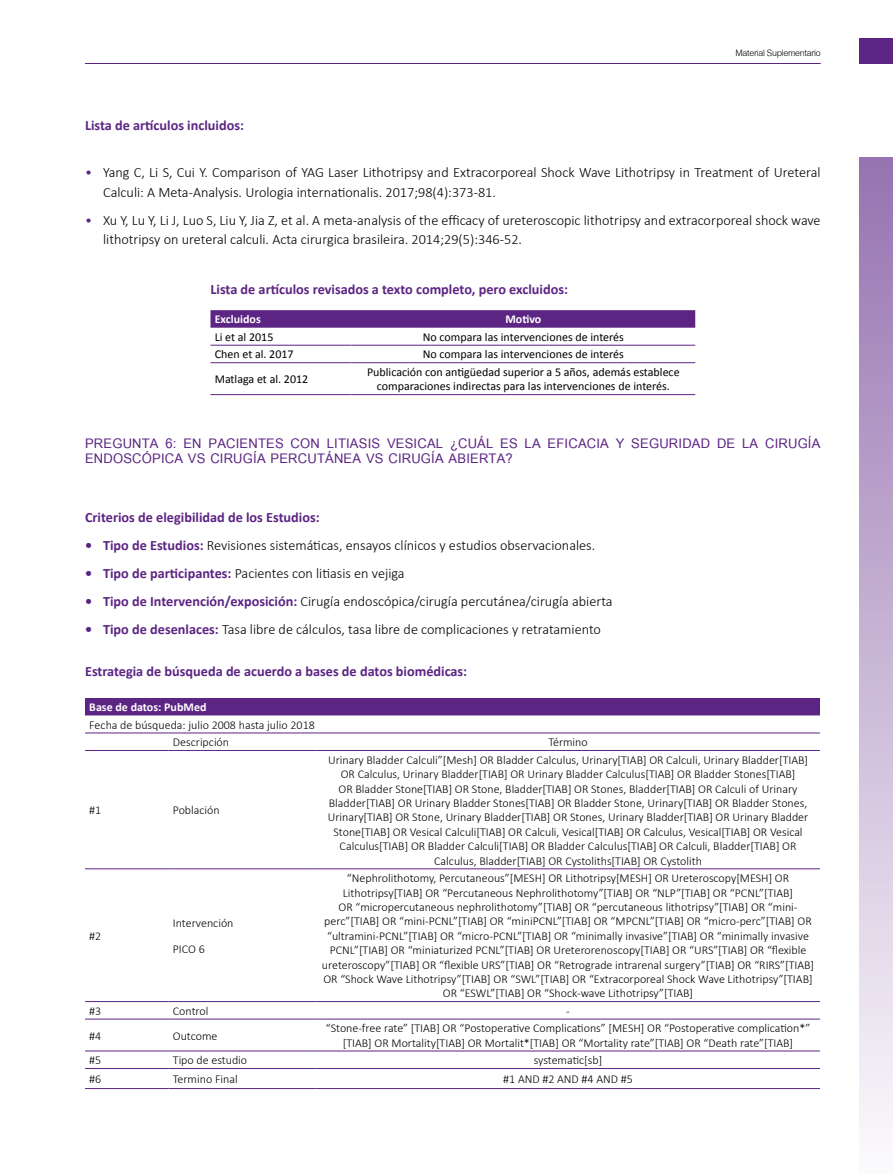
<style>
.page{position:relative;width:893px;height:1174px;background:#fff}
.page>*{position:absolute;margin:0;border:0;box-sizing:border-box;transform-origin:0 0}
.t1{font:700 20.25px/15px "Cordia UPC";letter-spacing:.01em;color:#5c2483}
.t2{font:300 14.25px/19.5px "Calibri";color:#000}
.t3{font:700 14.25px "Calibri";color:#5c2483}
.t4{font:13.5px "Cordia UPC";letter-spacing:-.02em;color:#000}
.t5{font:300 12px/14.4px "Calibri";color:#000;text-align:center}
.t6{font:12px/14.4px "Calibri";color:#000;text-align:center}
.t7{font:700 12px "Calibri";color:#fff}
.s1{color:#5c2483}
.s2{font-weight:700;color:#5c2483}
</style>
<div class="page">
<div style="left:859px;top:157px;width:34px;height:1017px;background:linear-gradient(to bottom,#9673b0,#fcfbfc)"></div>
<div style="left:859px;top:38px;width:34px;height:26px;background:#5c2483"></div>
<hr style="left:85px;top:63px;width:736px;height:1px;background:#5c2483">
<svg style="left:210px;top:310px;width:485px;height:18px;background:#602986"></svg>
<hr style="left:210px;top:345px;width:141px;height:1px;background:#5c2483">
<hr style="left:351px;top:345px;width:344px;height:1px;background:#5c2483">
<hr style="left:210px;top:362px;width:141px;height:1px;background:#5c2483">
<hr style="left:351px;top:362px;width:344px;height:1px;background:#5c2483">
<hr style="left:210px;top:394px;width:141px;height:1px;background:#5c2483">
<hr style="left:351px;top:394px;width:344px;height:1px;background:#5c2483">
<div style="left:85px;top:698px;width:735px;height:17px;background:#5c2483"></div>
<svg style="left:85px;top:715px;width:735px;height:337px"></svg>
<hr style="left:85px;top:732px;width:84px;height:1px;background:#5c2483">
<hr style="left:169px;top:732px;width:147px;height:1px;background:#5c2483">
<hr style="left:316px;top:732px;width:504px;height:1px;background:#5c2483">
<hr style="left:85px;top:750px;width:84px;height:1px;background:#5c2483">
<hr style="left:169px;top:750px;width:147px;height:1px;background:#5c2483">
<hr style="left:316px;top:750px;width:504px;height:1px;background:#5c2483">
<hr style="left:85px;top:868px;width:84px;height:1px;background:#5c2483">
<hr style="left:169px;top:868px;width:147px;height:1px;background:#5c2483">
<hr style="left:316px;top:868px;width:504px;height:1px;background:#5c2483">
<hr style="left:85px;top:1001px;width:84px;height:1px;background:#5c2483">
<hr style="left:169px;top:1001px;width:147px;height:1px;background:#5c2483">
<hr style="left:316px;top:1001px;width:504px;height:1px;background:#5c2483">
<hr style="left:85px;top:1018px;width:84px;height:1px;background:#5c2483">
<hr style="left:169px;top:1018px;width:147px;height:1px;background:#5c2483">
<hr style="left:316px;top:1018px;width:504px;height:1px;background:#5c2483">
<hr style="left:85px;top:1050px;width:84px;height:1px;background:#5c2483">
<hr style="left:169px;top:1050px;width:147px;height:1px;background:#5c2483">
<hr style="left:316px;top:1050px;width:504px;height:1px;background:#5c2483">
<hr style="left:85px;top:1068px;width:84px;height:1px;background:#5c2483">
<hr style="left:169px;top:1068px;width:147px;height:1px;background:#5c2483">
<hr style="left:316px;top:1068px;width:504px;height:1px;background:#5c2483">
<hr style="left:85px;top:1088px;width:84px;height:1px;background:#5c2483">
<hr style="left:169px;top:1088px;width:147px;height:1px;background:#5c2483">
<hr style="left:316px;top:1088px;width:504px;height:1px;background:#5c2483">
<p class="t4" style="left:735px;top:44px;width:87px">Material Suplementario</p>
<p class="t3" style="left:85px;top:116px;width:160px">Lista de artículos incluidos:</p>
<p class="t2" style="left:103px;top:163px;width:719px;text-indent:-18px"><span class="s1">•</span> Yang C, Li S, Cui Y. Comparison of YAG Laser Lithotripsy and Extracorporeal Shock Wave Lithotripsy in Treatment of Ureteral<br>Calculi: A Meta-Analysis. Urologia internationalis. 2017;98(4):373-81.</p>
<p class="t2" style="left:103px;top:210px;width:719px;text-indent:-18px"><span class="s1">•</span> Xu Y, Lu Y, Li J, Luo S, Liu Y, Jia Z, et al. A meta-analysis of the efficacy of ureteroscopic lithotripsy and extracorporeal shock wave lithotripsy on ureteral calculi. Acta cirurgica brasileira. 2014;29(5):346-52.</p>
<p class="t3" style="left:210px;top:280px;width:359px">Lista de artículos revisados a texto completo, pero excluidos:</p>
<p class="t7" style="left:215px;top:312px;width:48px">Excluidos</p>
<p class="t7" style="left:505px;top:312px;width:37px">Motivo</p>
<p class="t6" style="left:215px;top:329px;width:60px">Li et al 2015</p>
<p class="t6" style="left:423px;top:329px;width:203px">No compara las intervenciones de interés</p>
<p class="t6" style="left:215px;top:347px;width:80px">Chen et al. 2017</p>
<p class="t6" style="left:423px;top:347px;width:203px">No compara las intervenciones de interés</p>
<p class="t6" style="left:215px;top:371px;width:95px">Matlaga et al. 2012</p>
<p class="t6" style="left:367px;top:364px;width:314px">Publicación con antigüedad superior a 5 años, además establece comparaciones indirectas para las intervenciones de interés.</p>
<h1 class="t1" style="left:85px;top:436px;width:737px">PREGUNTA 6: EN PACIENTES CON LITIASIS VESICAL ¿CUÁL ES LA EFICACIA Y SEGURIDAD DE LA CIRUGÍA<br>ENDOSCÓPICA VS CIRUGÍA PERCUTÁNEA VS CIRUGÍA ABIERTA?</h1>
<p class="t3" style="left:85px;top:508px;width:236px">Criterios de elegibilidad de los Estudios:</p>
<p class="t2" style="left:85px;top:535px;width:512px"><span class="s2">• Tipo de Estudios:</span> Revisiones sistemáticas, ensayos clínicos y estudios observacionales.</p>
<p class="t2" style="left:85px;top:563px;width:321px"><span class="s2">• Tipo de participantes:</span> Pacientes con litiasis en vejiga</p>
<p class="t2" style="left:85px;top:591px;width:529px"><span class="s2">• Tipo de Intervención/exposición:</span> Cirugía endoscópica/cirugía percutánea/cirugía abierta</p>
<p class="t2" style="left:85px;top:619px;width:517px"><span class="s2">• Tipo de desenlaces:</span> Tasa libre de cálculos, tasa libre de complicaciones y retratamiento</p>
<p class="t3" style="left:85px;top:662px;width:384px">Estrategia de búsqueda de acuerdo a bases de datos biomédicas:</p>
<p class="t7" style="left:89px;top:699px;width:119px">Base de datos: PubMed</p>
<p class="t5" style="left:89px;top:716px;width:227px;line-height:17.5px">Fecha de búsqueda: julio 2008 hasta julio 2018<br>Descripción</p>
<p class="t5" style="left:548px;top:735px;width:41px">Término</p>
<p class="t5" style="left:89px;top:803px;width:14px">#1</p>
<p class="t5" style="left:173px;top:803px;width:48px">Población</p>
<p class="t5" style="left:89px;top:928px;width:14px">#2</p>
<p class="t5" style="left:173px;top:915px;width:62px">Intervención</p>
<p class="t5" style="left:173px;top:941px;width:33px">PICO 6</p>
<p class="t5" style="left:328px;top:752px;width:482px">Urinary Bladder Calculi”[Mesh] OR Bladder Calculus, Urinary[TIAB] OR Calculi, Urinary Bladder[TIAB] OR Calculus, Urinary Bladder[TIAB] OR Urinary Bladder Calculus[TIAB] OR Bladder Stones[TIAB]<br>OR Bladder Stone[TIAB] OR Stone, Bladder[TIAB] OR Stones, Bladder[TIAB] OR Calculi of Urinary Bladder[TIAB] OR Urinary Bladder Stones[TIAB] OR Bladder Stone, Urinary[TIAB] OR Bladder Stones, Urinary[TIAB] OR Stone, Urinary Bladder[TIAB] OR Stones, Urinary Bladder[TIAB] OR Urinary Bladder Stone[TIAB] OR Vesical Calculi[TIAB] OR Calculi, Vesical[TIAB] OR Calculus, Vesical[TIAB] OR Vesical Calculus[TIAB] OR Bladder Calculi[TIAB] OR Bladder Calculus[TIAB] OR Calculi, Bladder[TIAB] OR Calculus, Bladder[TIAB] OR Cystoliths[TIAB] OR Cystolith</p>
<p class="t5" style="left:322px;top:870px;width:494px">“Nephrolithotomy, Percutaneous”[MESH] OR Lithotripsy[MESH] OR Ureteroscopy[MESH] OR Lithotripsy[TIAB] OR “Percutaneous Nephrolithotomy”[TIAB] OR “NLP”[TIAB] OR “PCNL”[TIAB]<br>OR “micropercutaneous nephrolithotomy”[TIAB] OR “percutaneous lithotripsy”[TIAB] OR “mini&shy;perc”[TIAB] OR “mini-PCNL”[TIAB] OR “miniPCNL”[TIAB] OR “MPCNL”[TIAB] OR “micro-perc”[TIAB] OR “ultramini-PCNL”[TIAB] OR “micro-PCNL”[TIAB] OR “minimally invasive”[TIAB] OR “minimally invasive PCNL”[TIAB] OR “miniaturized PCNL”[TIAB] OR Ureterorenoscopy[TIAB] OR “URS”[TIAB] OR “flexible ureteroscopy”[TIAB] OR “flexible URS”[TIAB] OR “Retrograde intrarenal surgery”[TIAB] OR “RIRS”[TIAB] OR “Shock Wave Lithotripsy”[TIAB] OR “SWL”[TIAB] OR “Extracorporeal Shock Wave Lithotripsy”[TIAB] OR “ESWL”[TIAB] OR “Shock-wave Lithotripsy”[TIAB]</p>
<p class="t5" style="left:89px;top:1003px;width:14px">#3</p>
<p class="t5" style="left:173px;top:1003px;width:37px">Control</p>
<p class="t5" style="left:566px;top:1003px;width:5px">-</p>
<p class="t5" style="left:89px;top:1028px;width:14px">#4</p>
<p class="t5" style="left:173px;top:1028px;width:46px">Outcome</p>
<p class="t5" style="left:326px;top:1021px;width:486px">“Stone-free rate” [TIAB] OR “Postoperative Complications” [MESH] OR “Postoperative complication*” [TIAB] OR Mortality[TIAB] OR Mortalit*[TIAB] OR “Mortality rate”[TIAB] OR “Death rate”[TIAB]</p>
<p class="t5" style="left:89px;top:1053px;width:14px">#5</p>
<p class="t5" style="left:173px;top:1053px;width:76px">Tipo de estudio</p>
<p class="t5" style="left:534px;top:1053px;width:70px">systematic[sb]</p>
<p class="t5" style="left:89px;top:1071px;width:14px">#6</p>
<p class="t5" style="left:173px;top:1071px;width:66px">Termino Final</p>
<p class="t5" style="left:503px;top:1071px;width:131px">#1 AND #2 AND #4 AND #5</p>
</div>
